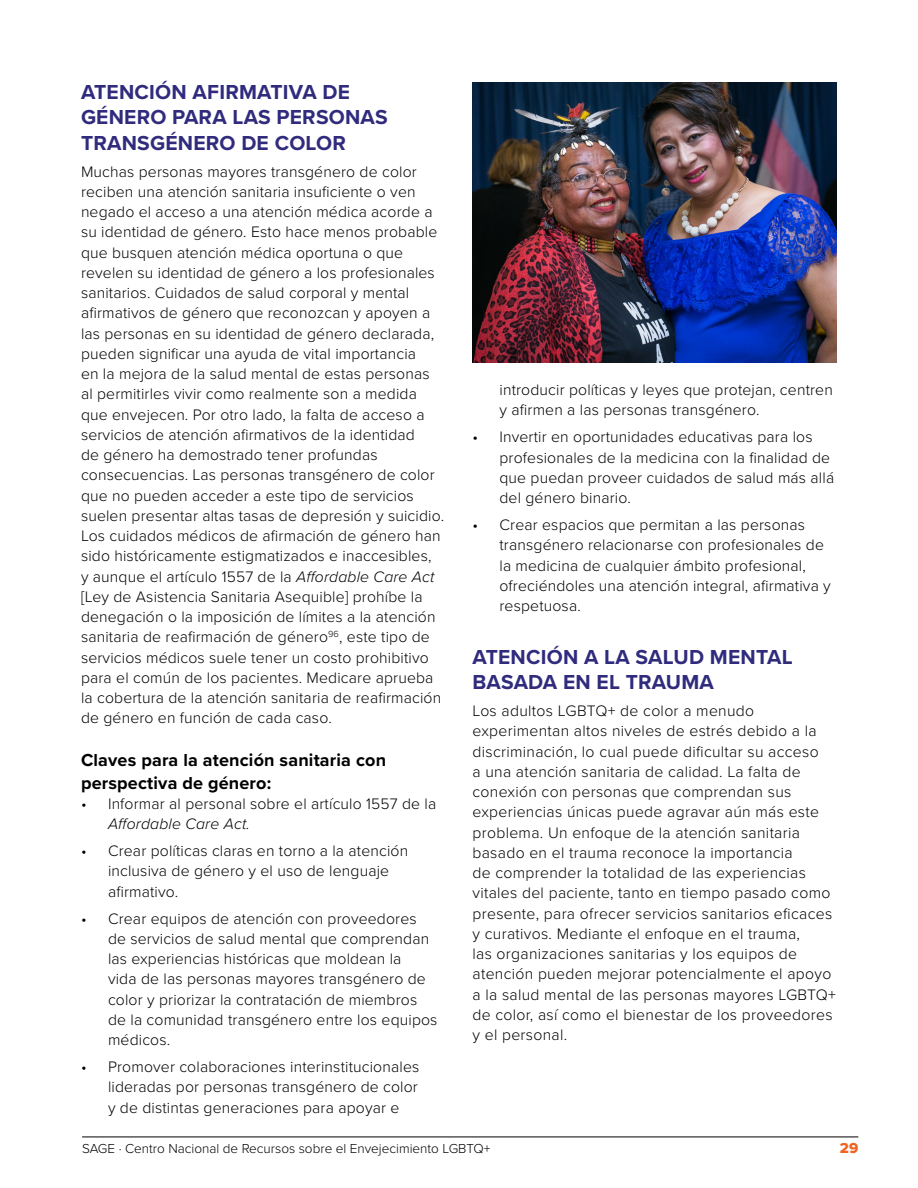
<style>
.page{position:relative;width:918px;height:1188px;background:#fff}
.page>*{position:absolute;margin:0;border:0;box-sizing:border-box;transform-origin:0 0}
.Heading_2_-_TOC{font:700 21px/25.5px "Proxima Nova";letter-spacing:.01em;color:#302b7d}
.Heading_3_-_TOC{font:700 18px/22.5px "Proxima Nova";letter-spacing:.01em;color:#000}
.Text{font:300 15.75px/20.2px "Proxima Nova";letter-spacing:.01em;color:#000}
.t1{font:15px "Proxima Nova Extrabld";color:#f26322}
.t2{font:300 13.5px "Proxima Nova";color:#000}
.s1{font-style:italic}
</style>
<div class="page">
<img style="left:472px;top:82px;width:365px;height:280px">
<hr style="left:82px;top:1137px;width:776px;height:1px;background:#000">
<h2 class="Heading_2_-_TOC" style="left:81px;top:78px;width:308px">ATENCIÓN AFIRMATIVA DE<br>GÉNERO PARA LAS PERSONAS<br>TRANSGÉNERO DE COLOR</h2>
<p class="Text" style="left:81px;top:160px;width:365px">Muchas personas mayores transgénero de color reciben una atención sanitaria insuficiente o ven negado el acceso a una atención médica acorde a su identidad de género. Esto hace menos probable que busquen atención médica oportuna o que revelen su identidad de género a los profesionales sanitarios. Cuidados de salud corporal y mental afirmativos de género que reconozcan y apoyen a las personas en su identidad de género declarada, pueden significar una ayuda de vital importancia<br>en la mejora de la salud mental de estas personas al permitirles vivir como realmente son a medida que envejecen. Por otro lado, la falta de acceso a servicios de atención afirmativos de la identidad<br>de género ha demostrado tener profundas consecuencias. Las personas transgénero de color que no pueden acceder a este tipo de servicios suelen presentar altas tasas de depresión y suicidio.<br>Los cuidados médicos de afirmación de género han sido históricamente estigmatizados e inaccesibles,<br>y aunque el artículo 1557 de la <span class="s1">Affordable Care Act </span>[Ley de Asistencia Sanitaria Asequible] prohíbe la denegación o la imposición de límites a la atención sanitaria de reafirmación de género<sup>96</sup>, este tipo de servicios médicos suele tener un costo prohibitivo para el común de los pacientes. Medicare aprueba la cobertura de la atención sanitaria de reafirmación de género en función de cada caso.</p>
<h3 class="Heading_3_-_TOC" style="left:81px;top:749px;width:307px">Claves para la atención sanitaria con perspectiva de género:</h3>
<p class="Text" style="left:108px;top:793px;width:330px;text-indent:-27px">• Informar al personal sobre el artículo 1557 de la<br><span class="s1">Affordable Care Act.</span></p>
<p class="Text" style="left:108px;top:840px;width:302px;text-indent:-27px">• Crear políticas claras en torno a la atención inclusiva de género y el uso de lenguaje afirmativo.</p>
<p class="Text" style="left:108px;top:907px;width:331px;text-indent:-27px">• Crear equipos de atención con proveedores de servicios de salud mental que comprendan las experiencias históricas que moldean la<br>vida de las personas mayores transgénero de color y priorizar la contratación de miembros de la comunidad transgénero entre los equipos médicos.</p>
<p class="Text" style="left:108px;top:1056px;width:313px;text-align:justify;text-indent:-27px">• Promover colaboraciones interinstitucionales lideradas por personas transgénero de color y de distintas generaciones para apoyar e</p>
<p class="Text" style="left:500px;top:379px;width:335px">introducir políticas y leyes que protejan, centren y afirmen a las personas transgénero.</p>
<p class="Text" style="left:500px;top:426px;width:336px;text-indent:-27px">• Invertir en oportunidades educativas para los profesionales de la medicina con la finalidad de que puedan proveer cuidados de salud más allá del género binario.</p>
<p class="Text" style="left:500px;top:514px;width:333px;text-indent:-27px">• Crear espacios que permitan a las personas transgénero relacionarse con profesionales de la medicina de cualquier ámbito profesional, ofreciéndoles una atención integral, afirmativa y respetuosa.</p>
<h2 class="Heading_2_-_TOC" style="left:472px;top:643px;width:322px">ATENCIÓN A LA SALUD MENTAL<br>BASADA EN EL TRAUMA</h2>
<p class="Text" style="left:472px;top:700px;width:365px">Los adultos LGBTQ+ de color a menudo experimentan altos niveles de estrés debido a la discriminación, lo cual puede dificultar su acceso<br>a una atención sanitaria de calidad. La falta de conexión con personas que comprendan sus experiencias únicas puede agravar aún más este problema. Un enfoque de la atención sanitaria basado en el trauma reconoce la importancia<br>de comprender la totalidad de las experiencias vitales del paciente, tanto en tiempo pasado como presente, para ofrecer servicios sanitarios eficaces y curativos. Mediante el enfoque en el trauma,<br>las organizaciones sanitarias y los equipos de atención pueden mejorar potencialmente el apoyo a la salud mental de las personas mayores LGBTQ+ de color, así como el bienestar de los proveedores y el personal.</p>
<p class="t2" style="left:82px;top:1139px;width:410px">SAGE · Centro Nacional de Recursos sobre el Envejecimiento LGBTQ+</p>
<p class="t1" style="left:840px;top:1137px;width:20px">29</p>
</div>
